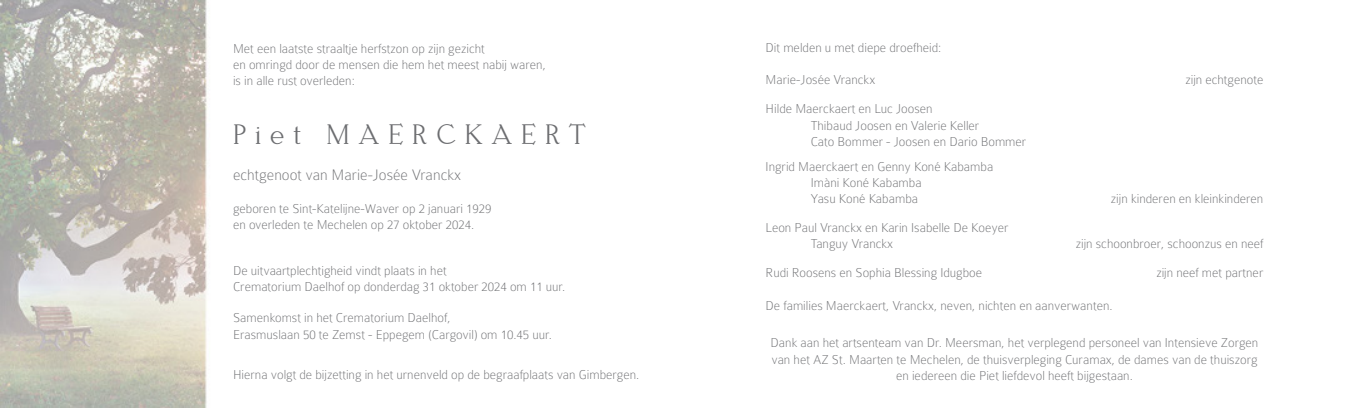
<style>
.page{position:relative;width:1347px;height:408px;background:#fff}
.page>*{position:absolute;margin:0;border:0;box-sizing:border-box;transform-origin:0 0}
.t1{font:700 27.5px "Woman Font";letter-spacing:.3em;color:#6c6d70}
.t2{font:100 16.25px "Colaborate";color:#6c6d70}
.t3{font:100 13.75px/16.2px "Colaborate";color:#6c6d70;text-align:center}
</style>
<div class="page">
<img style="left:0;top:0;width:207px;height:407px">
<p class="t3" style="left:233px;top:40px;width:253px">Met een laatste straaltje herfstzon op zijn gezicht</p>
<p class="t3" style="left:233px;top:56px;width:314px">en omringd door de mensen die hem het meest nabij waren,</p>
<p class="t3" style="left:233px;top:72px;width:123px">is in alle rust overleden:</p>
<p class="t1" style="left:233px;top:121px;width:355px">Piet MAERCKAERT</p>
<p class="t2" style="left:233px;top:166px;width:230px">echtgenoot van Marie-Josée Vranckx</p>
<p class="t3" style="left:233px;top:200px;width:260px">geboren te Sint-Katelijne-Waver op 2 januari 1929</p>
<p class="t3" style="left:233px;top:216px;width:243px">en overleden te Mechelen op 27 oktober 2024.</p>
<p class="t3" style="left:233px;top:262px;width:215px">De uitvaartplechtigheid vindt plaats in het</p>
<p class="t3" style="left:233px;top:278px;width:334px">Crematorium Daelhof op donderdag 31 oktober 2024 om 11 uur.</p>
<p class="t3" style="left:233px;top:309px;width:219px">Samenkomst in het Crematorium Daelhof,</p>
<p class="t3" style="left:233px;top:326px;width:320px">Erasmuslaan 50 te Zemst - Eppegem (Cargovil) om 10.45 uur.</p>
<p class="t3" style="left:233px;top:366px;width:408px">Hierna volgt de bijzetting in het urnenveld op de begraafplaats van Gimbergen.</p>
<p class="t3" style="left:765px;top:39px;width:177px">Dit melden u met diepe droefheid:</p>
<p class="t3" style="left:765px;top:72px;width:111px">Marie-Josée Vranckx</p>
<p class="t3" style="left:1185px;top:72px;width:79px">zijn echtgenote</p>
<p class="t3" style="left:765px;top:101px;width:168px">Hilde Maerckaert en Luc Joosen</p>
<p class="t3" style="left:810px;top:117px;width:170px">Thibaud Joosen en Valerie Keller</p>
<p class="t3" style="left:810px;top:133px;width:217px">Cato Bommer - Joosen en Dario Bommer</p>
<p class="t3" style="left:765px;top:158px;width:229px">Ingrid Maerckaert en Genny Koné Kabamba</p>
<p class="t3" style="left:810px;top:174px;width:113px">Imàni Koné Kabamba</p>
<p class="t3" style="left:810px;top:191px;width:109px">Yasu Koné Kabamba</p>
<p class="t3" style="left:1110px;top:191px;width:154px">zijn kinderen en kleinkinderen</p>
<p class="t3" style="left:765px;top:219px;width:244px">Leon Paul Vranckx en Karin Isabelle De Koeyer</p>
<p class="t3" style="left:810px;top:236px;width:84px">Tanguy Vranckx</p>
<p class="t3" style="left:1075px;top:236px;width:189px">zijn schoonbroer, schoonzus en neef</p>
<p class="t3" style="left:765px;top:264px;width:218px">Rudi Roosens en Sophia Blessing Idugboe</p>
<p class="t3" style="left:1156px;top:264px;width:109px">zijn neef met partner</p>
<p class="t3" style="left:765px;top:297px;width:348px">De families Maerckaert, Vranckx, neven, nichten en aanverwanten.</p>
<p class="t3" style="left:770px;top:334px;width:489px">Dank aan het artsenteam van Dr. Meersman, het verplegend personeel van Intensieve Zorgen van het AZ St. Maarten te Mechelen, de thuisverpleging Curamax, de dames van de thuiszorg en iedereen die Piet liefdevol heeft bijgestaan.</p>
</div>
